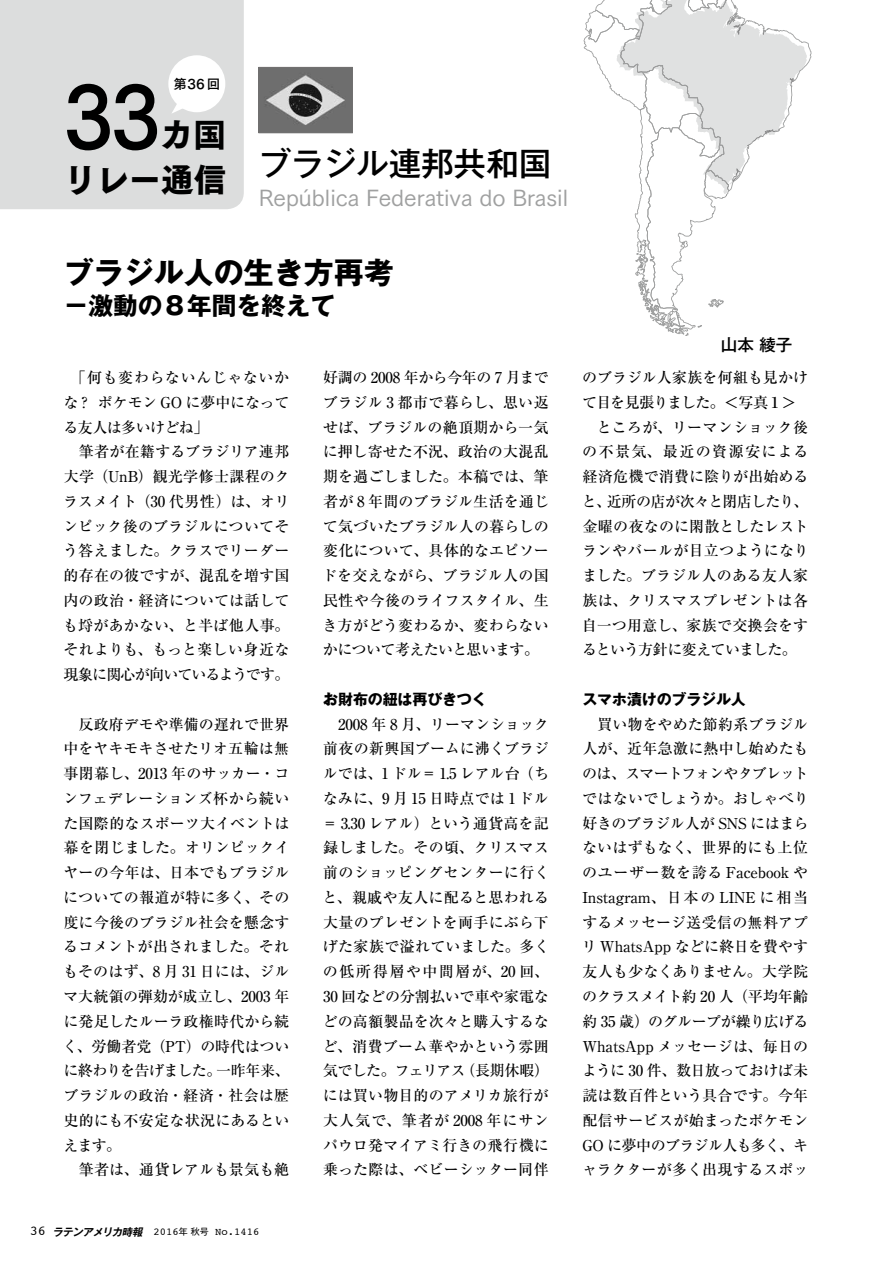
<style>
.page{position:relative;width:893px;height:1263px;background:#fff}
.page>*{position:absolute;margin:0;border:0;box-sizing:border-box;transform-origin:0 0}
.t1{font:500 32.55px "Gothic MB101 Pro";color:#000}
.t2{font:32.55px "Tsuku Go Pro H";color:#000}
.t3{font:700 30px "Gothic MB101 Pro";color:#000}
.t4{font:700 24.75px "Gothic MB101 Pro";color:#000}
.t5{font:22.5px "Tsuku Go Pro M";color:#9fa0a0}
.t6{font:500 16.5px "Gothic MB101 Pro";color:#000}
.t7{font:500 15px/24.8px "Ryumin Pro";color:#000;text-align:justify}
.t8{font:700 15px "Gothic MB101 Pro";letter-spacing:-.01em;color:#000}
.t9{font:500 15px "Ryumin Pro";letter-spacing:-.03em;color:#000}
.t10{font:500 15px "Ryumin Pro";letter-spacing:-.06em;color:#000}
.t11{font:500 15px "Ryumin Pro";letter-spacing:-.045em;color:#000}
.t12{font:500 15px "Ryumin Pro";letter-spacing:.1em;color:#000}
.t13{font:13.5px "Tsuku Go Pro B";color:#000}
.t14{font:10.5px "Courier";color:#000}
.s1{font-size:13.5px}
.s2{font-family:"Gothic MB101 Pro De";font-weight:700;font-style:italic}
.s3{font-family:"Gothic MB101 Pro";font-size:9px}
</style>
<div class="page">
<svg style="left:583px;top:0;width:228px;height:336px"></svg>
<div style="left:0;top:0;width:244px;height:209px;background:#dcdddd"></div>
<img style="left:261px;top:69px;width:90px;height:62px">
<div style="left:259px;top:67px;width:94px;height:66px;border:1px solid #727171"></div>
<div style="left:168px;top:55px;width:57px;height:57px;background:#fff;border-radius:50%"></div>
<svg style="left:171px;top:101px;width:17px;height:13px"></svg>
<div style="left:66px;top:82px;width:91px;height:69px;background:#dcdddd"></div>
<p class="t13" style="left:173px;top:72px;width:48px">第36回</p>
<h1 class="t2" style="left:161px;top:117px;width:67px">カ国</h1>
<h1 class="t2" style="left:64px;top:161px;width:164px">リレー通信</h1>
<h1 class="t1" style="left:259px;top:136px;width:294px">ブラジル連邦共和国</h1>
<h3 class="t5" style="left:259px;top:179px;width:311px">República Federativa do Brasil</h3>
<h2 class="t3" style="left:64px;top:247px;width:332px">ブラジル人の生き方再考</h2>
<h3 class="t4" style="left:64px;top:285px;width:273px">－激動の８年間を終えて</h3>
<p class="t7" style="left:63px;top:364px;width:228px;text-indent:8px">「何も変わらないんじゃないかな？ ポケモン GO に夢中になってる友人は多いけどね」</p>
<p class="t7" style="left:63px;top:438px;width:228px;text-indent:15px">筆者が在籍するブラジリア連邦大学（UnB）観光学修士課程のクラスメイト（30 代男性）は、オリンピック後のブラジルについてそう答えました。クラスでリーダー的存在の彼ですが、混乱を増す国内の政治・経済については話しても埒があかない、と半ば他人事。それよりも、もっと楽しい身近な現象に関心が向いているようです。</p>
<p class="t7" style="left:63px;top:711px;width:228px;text-indent:16px">反政府デモや準備の遅れで世界中をヤキモキさせたリオ五輪は無事閉幕し、2013 年のサッカー・コンフェデレーションズ杯から続いた国際的なスポーツ大イベントは幕を閉じました。オリンピックイヤーの今年は、日本でもブラジルについての報道が特に多く、その度に今後のブラジル社会を懸念するコメントが出されました。それもそのはず、8 月 31 日には、ジルマ大統領の弾劾が成立し、2003 年に発足したルーラ政権時代から続く、労働者党（PT）の時代はついに終わりを告げました。一昨年来、ブラジルの政治・経済・社会は歴史的にも不安定な状況にあるといえます。</p>
<p class="t7" style="left:79px;top:1156px;width:212px">筆者は、通貨レアルも景気も絶</p>
<p class="t7" style="left:322px;top:364px;width:228px">好調の 2008 年から今年の 7 月までブラジル 3 都市で暮らし、思い返せば、ブラジルの絶頂期から一気に押し寄せた不況、政治の大混乱期を過ごしました。本稿では、筆者が 8 年間のブラジル生活を通じて気づいたブラジル人の暮らしの変化について、具体的なエピソードを交えながら、ブラジル人の国民性や今後のライフスタイル、生き方がどう変わるか、変わらないかについて考えたいと思います。</p>
<p class="t8" style="left:323px;top:687px;width:165px">お財布の紐は再びきつく</p>
<p class="t7" style="left:322px;top:711px;width:228px;text-indent:16px">2008 年 8 月、リーマンショック前夜の新興国ブームに沸くブラジルでは、1 ドル＝ 1.5 レアル台（ちなみに、9 月 15 日時点では 1 ドル＝ 3.30 レアル）という通貨高を記録しました。その頃、クリスマス前のショッピングセンターに行くと、親戚や友人に配ると思われる大量のプレゼントを両手にぶら下げた家族で溢れていました。多くの低所得層や中間層が、20 回、30 回などの分割払いで車や家電などの高額製品を次々と購入するなど、消費ブーム華やかという雰囲気でした。フェリアス（長期休暇）には買い物目的のアメリカ旅行が大人気で、筆者が 2008 年にサンパウロ発マイアミ行きの飛行機に乗った際は、ベビーシッター同伴</p>
<p class="t6" style="left:721px;top:331px;width:73px">山本 綾子</p>
<p class="t7" style="left:582px;top:364px;width:227px">のブラジル人家族を何組も見かけ</p>
<p class="t10" style="left:582px;top:390px;width:215px">て目を見張りました。＜写真１＞</p>
<p class="t7" style="left:597px;top:414px;width:213px">ところが、リーマンショック後</p>
<p class="t12" style="left:582px;top:440px;width:228px">の不景気、最近の資源安による</p>
<p class="t7" style="left:582px;top:463px;width:228px">経済危機で消費に陰りが出始める</p>
<p class="t9" style="left:582px;top:489px;width:228px">と、近所の店が次々と閉店したり、</p>
<p class="t7" style="left:582px;top:513px;width:228px">金曜の夜なのに閑散としたレスト</p>
<p class="t7" style="left:582px;top:537px;width:228px">ランやバールが目立つようになり</p>
<p class="t7" style="left:582px;top:562px;width:227px">ました。ブラジル人のある友人家</p>
<p class="t7" style="left:582px;top:587px;width:227px">族は、クリスマスプレゼントは各</p>
<p class="t7" style="left:582px;top:612px;width:228px">自一つ用意し、家族で交換会をす</p>
<p class="t11" style="left:582px;top:638px;width:216px">るという方針に変えていました。</p>
<p class="t8" style="left:582px;top:687px;width:165px">スマホ漬けのブラジル人</p>
<p class="t7" style="left:582px;top:711px;width:228px;text-indent:15px">買い物をやめた節約系ブラジル人が、近年急激に熱中し始めたものは、スマートフォンやタブレットではないでしょうか。おしゃべり好きのブラジル人が SNS にはまらないはずもなく、世界的にも上位のユーザー数を誇る Facebook やInstagram、日本の LINE に相当するメッセージ送受信の無料アプリ WhatsApp などに終日を費やす友人も少なくありません。大学院のクラスメイト約 20 人（平均年齢約 35 歳）のグループが繰り広げるWhatsApp メッセージは、毎日のように 30 件、数日放っておけば未読は数百件という具合です。今年配信サービスが始まったポケモンGO に夢中のブラジル人も多く、キャラクターが多く出現するスポッ</p>
<p class="t14" style="left:30px;top:1223px;width:231px"><span class="s1">36</span> <span class="s2">ラテンアメリカ時報</span> 2016<span class="s3">年 秋号</span> No.1416</p>
</div>
